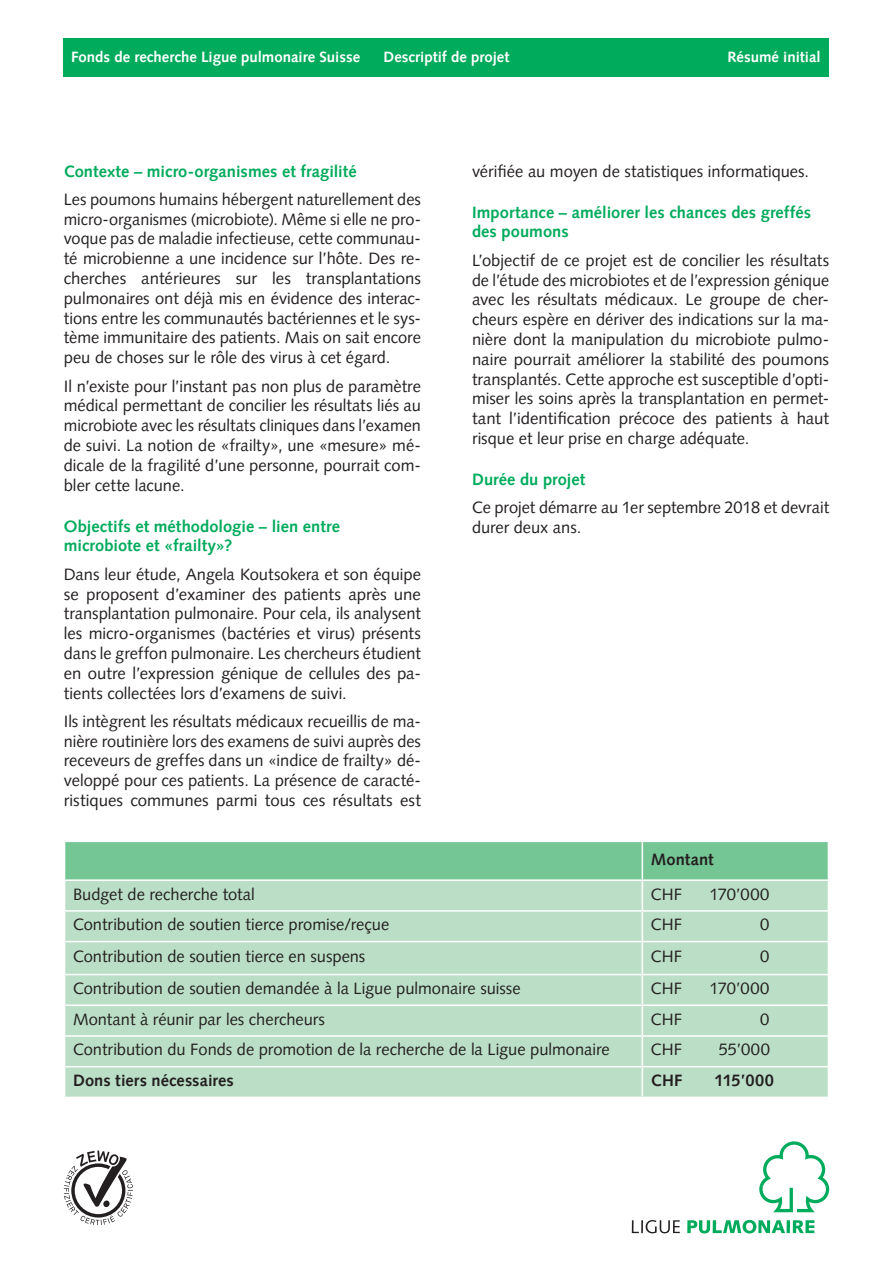
<style>
.page{position:relative;width:893px;height:1263px;background:#fff}
.page>*{position:absolute;margin:0;border:0;box-sizing:border-box;transform-origin:0 0}
.Fliesstext{font:16.5px/19.8px "Syntax LT Pro";color:#231f20;text-align:justify}
.Zwischentitel{font:700 16.5px/19.8px "Syntax LT Pro";letter-spacing:.005em;color:#00ab5b}
.Fliesstext-2{font:700 16.5px "Syntax LT Pro";letter-spacing:.005em;color:#231f20}
.Budget{font:700 16.5px "Syntax LT Pro";letter-spacing:.005em;color:#231f20}
.t1{font:700 15px "Syntax LT Pro";color:#fff}
</style>
<div class="page">
<svg style="left:64px;top:1150px;width:69px;height:75px"></svg>
<svg style="left:759px;top:1141px;width:70px;height:71px"></svg>
<svg style="left:632px;top:1220px;width:48px;height:13px"></svg>
<svg style="left:687px;top:1220px;width:98px;height:13px"></svg>
<svg style="left:786px;top:1220px;width:4px;height:13px"></svg>
<svg style="left:793px;top:1220px;width:21px;height:13px"></svg>
<div style="left:64px;top:38px;width:765px;height:39px;background:#00ab5b"></div>
<div style="left:65px;top:942px;width:763px;height:154px;background:#bbdfc6"></div>
<svg style="left:64px;top:841px;width:765px;height:100px;background:#a4d7b6"></svg>
<hr style="left:642px;top:942px;width:1px;height:32px;background:#fff">
<hr style="left:64px;top:974px;width:578px;height:1px;background:#fff">
<hr style="left:642px;top:974px;width:187px;height:1px;background:#fff">
<hr style="left:64px;top:1004px;width:578px;height:2px;background:#fff">
<hr style="left:642px;top:1004px;width:187px;height:2px;background:#fff">
<hr style="left:64px;top:1035px;width:578px;height:2px;background:#fff">
<hr style="left:642px;top:1035px;width:187px;height:2px;background:#fff">
<hr style="left:64px;top:1066px;width:578px;height:1px;background:#fff">
<hr style="left:642px;top:1066px;width:187px;height:1px;background:#fff">
<svg style="left:642px;top:975px;width:1px;height:121px"></svg>
<p class="t1" style="left:71px;top:48px;width:291px">Fonds de recherche Ligue pulmonaire Suisse</p>
<p class="t1" style="left:384px;top:48px;width:127px">Descriptif de projet</p>
<p class="t1" style="left:727px;top:48px;width:95px">Résumé initial</p>
<p class="Zwischentitel" style="left:64px;top:161px;width:294px">Contexte – micro-organismes et fragilité</p>
<p class="Fliesstext" style="left:64px;top:189px;width:359px">Les poumons humains hébergent naturellement des micro-organismes (microbiote). Même si elle ne pro&shy;voque pas de maladie infectieuse, cette communau&shy;té microbienne a une incidence sur l’hôte. Des re&shy;cherches antérieures sur les transplantations pulmonaires ont déjà mis en évidence des interac&shy;tions entre les communautés bactériennes et le sys&shy;tème immunitaire des patients. Mais on sait encore peu de choses sur le rôle des virus à cet égard.</p>
<p class="Fliesstext" style="left:64px;top:376px;width:359px">Il n’existe pour l’instant pas non plus de paramètre médical permettant de concilier les résultats liés au microbiote avec les résultats cliniques dans l’examen de suivi. La notion de «frailty», une «mesure» mé&shy;dicale de la fragilité d’une personne, pourrait com&shy;bler cette lacune.</p>
<p class="Zwischentitel" style="left:64px;top:516px;width:278px">Objectifs et méthodologie – lien entre microbiote et «frailty»?</p>
<p class="Fliesstext" style="left:64px;top:564px;width:359px">Dans leur étude, Angela Koutsokera et son équipe se proposent d’examiner des patients après une transplantation pulmonaire. Pour cela, ils analysent les micro-organismes (bactéries et virus) présents dans le greffon pulmonaire. Les chercheurs étudient en outre l’expression génique de cellules des pa&shy;tients collectées lors d’examens de suivi.</p>
<p class="Fliesstext" style="left:64px;top:711px;width:359px">Ils intègrent les résultats médicaux recueillis de ma&shy;nière routinière lors des examens de suivi auprès des receveurs de greffes dans un «indice de frailty» dé&shy;veloppé pour ces patients. La présence de caracté&shy;ristiques communes parmi tous ces résultats est</p>
<p class="Fliesstext" style="left:472px;top:161px;width:339px">vérifiée au moyen de statistiques informatiques.</p>
<p class="Zwischentitel" style="left:472px;top:202px;width:341px">Importance – améliorer les chances des greffés des poumons</p>
<p class="Fliesstext" style="left:472px;top:250px;width:359px">L’objectif de ce projet est de concilier les résultats de l’étude des microbiotes et de l’expression génique avec les résultats médicaux. Le groupe de cher&shy;cheurs espère en dériver des indications sur la ma&shy;nière dont la manipulation du microbiote pulmo&shy;naire pourrait améliorer la stabilité des poumons transplantés. Cette approche est susceptible d’opti&shy;miser les soins après la transplantation en permet&shy;tant l’identification précoce des patients à haut risque et leur prise en charge adéquate.</p>
<p class="Zwischentitel" style="left:472px;top:469px;width:115px">Durée du projet</p>
<p class="Fliesstext" style="left:472px;top:498px;width:359px">Ce projet démarre au 1er septembre 2018 et devrait durer deux ans.</p>
<p class="Budget" style="left:651px;top:849px;width:64px">Montant</p>
<p class="Fliesstext" style="left:73px;top:884px;width:183px">Budget de recherche total</p>
<p class="Fliesstext" style="left:651px;top:884px;width:33px">CHF</p>
<p class="Fliesstext" style="left:709px;top:884px;width:61px">170’000</p>
<p class="Fliesstext" style="left:73px;top:915px;width:318px">Contribution de soutien tierce promise/reçue</p>
<p class="Fliesstext" style="left:651px;top:915px;width:33px">CHF</p>
<p class="Fliesstext" style="left:760px;top:915px;width:11px">0</p>
<p class="Fliesstext" style="left:73px;top:946px;width:294px">Contribution de soutien tierce en suspens</p>
<p class="Fliesstext" style="left:651px;top:946px;width:33px">CHF</p>
<p class="Fliesstext" style="left:760px;top:946px;width:11px">0</p>
<p class="Fliesstext" style="left:73px;top:978px;width:449px">Contribution de soutien demandée à la Ligue pulmonaire suisse</p>
<p class="Fliesstext" style="left:651px;top:978px;width:33px">CHF</p>
<p class="Fliesstext" style="left:709px;top:978px;width:61px">170’000</p>
<p class="Fliesstext" style="left:73px;top:1009px;width:253px">Montant à réunir par les chercheurs</p>
<p class="Fliesstext" style="left:651px;top:1009px;width:33px">CHF</p>
<p class="Fliesstext" style="left:760px;top:1009px;width:11px">0</p>
<p class="Fliesstext" style="left:73px;top:1040px;width:538px">Contribution du Fonds de promotion de la recherche de la Ligue pulmonaire</p>
<p class="Fliesstext" style="left:651px;top:1040px;width:33px">CHF</p>
<p class="Fliesstext" style="left:719px;top:1040px;width:53px">55’000</p>
<p class="Fliesstext-2" style="left:73px;top:1071px;width:162px">Dons tiers nécessaires</p>
<p class="Fliesstext-2" style="left:651px;top:1071px;width:33px">CHF</p>
<p class="Fliesstext-2" style="left:714px;top:1071px;width:61px">115’000</p>
</div>
